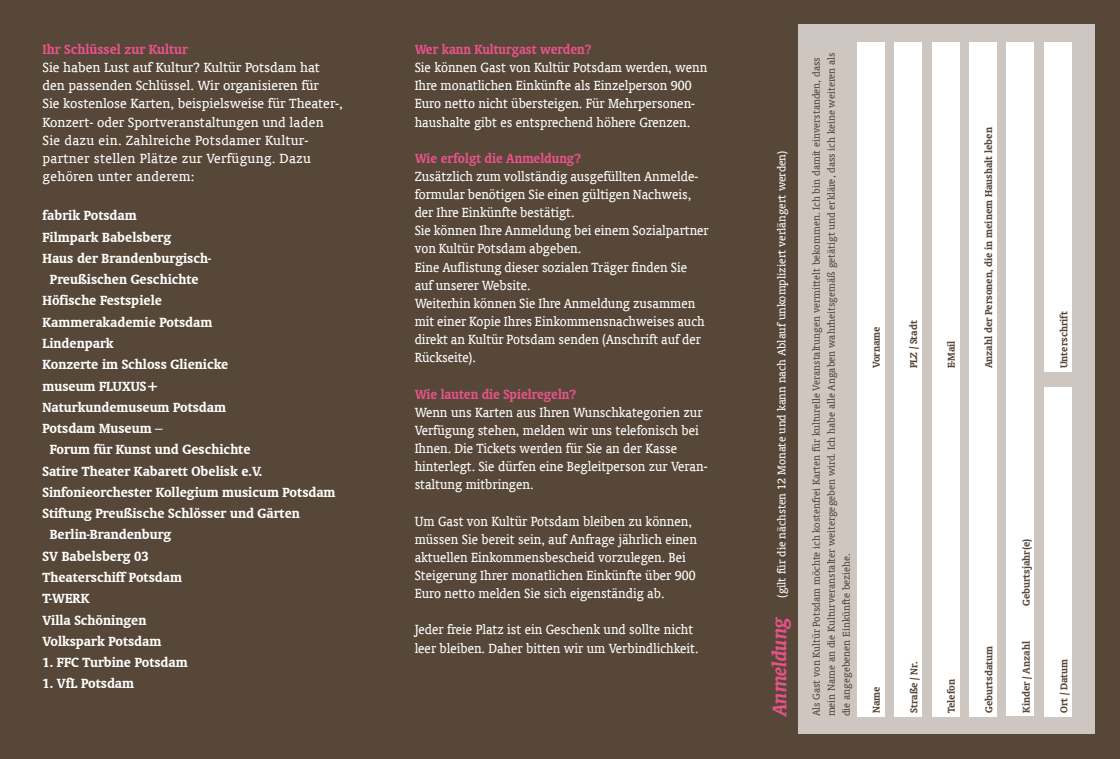
<style>
.page{position:relative;width:1120px;height:759px;background:#fff}
.page>*{position:absolute;margin:0;border:0;box-sizing:border-box;transform-origin:0 0}
.t1{font:15px/18.1px "Oranda BT";color:#fff;scale:.95 1}
.t2{font:700 15px "Oranda BT";color:#fff}
.t3{font:15px/18.1px "Oranda BT";color:#fff}
.t4{font:700 15px "Oranda BT";color:#e8528b;scale:.95 1}
.t5{font:700 15px "Oranda BT";color:#e8528b}
.t6{font:12.5px "Oranda BT";color:#fff}
.t7{font:11.25px/15px "Oranda BT";color:#574738}
.t8{font:700 11.25px "Oranda BT";color:#574738}
.s1{font-weight:700;font-style:italic;font-size:22.5px;color:#e8528b}
</style>
<div class="page">
<div style="left:0;top:0;width:1120px;height:758px;background:#574738"></div>
<div style="left:798px;top:24px;width:297px;height:709px;background:#cec7c1"></div>
<div style="left:857px;top:346px;width:27px;height:370px;background:#fff"></div>
<div style="left:894px;top:343px;width:28px;height:373px;background:#fff"></div>
<div style="left:931px;top:353px;width:28px;height:363px;background:#fff"></div>
<div style="left:969px;top:370px;width:27px;height:346px;background:#fff"></div>
<div style="left:1044px;top:386px;width:27px;height:330px;background:#fff"></div>
<div style="left:857px;top:43px;width:27px;height:329px;background:#fff"></div>
<div style="left:894px;top:43px;width:28px;height:329px;background:#fff"></div>
<div style="left:931px;top:43px;width:28px;height:329px;background:#fff"></div>
<div style="left:969px;top:43px;width:27px;height:329px;background:#fff"></div>
<div style="left:1044px;top:43px;width:27px;height:329px;background:#fff"></div>
<div style="left:1006px;top:43px;width:28px;height:673px;background:#fff"></div>
<p class="t5" style="left:43px;top:40px;width:147px">Ihr Schlüssel zur Kultur</p>
<p class="t3" style="left:43px;top:58px;width:302px">Sie haben Lust auf Kultur? Kultür Potsdam hat den passenden Schlüssel. Wir organisieren für<br>Sie kostenlose Karten, beispielsweise für Theater-, Konzert- oder Sportveranstaltungen und laden Sie dazu ein. Zahlreiche Potsdamer Kultur&shy;partner stellen Plätze zur Verfügung. Dazu gehören unter anderem:</p>
<p class="t2" style="left:43px;top:207px;width:96px">fabrik Potsdam</p>
<p class="t2" style="left:43px;top:228px;width:130px">Filmpark Babelsberg</p>
<p class="t2" style="left:43px;top:249px;width:170px">Haus der Brandenburgisch-</p>
<p class="t2" style="left:50px;top:270px;width:150px">Preußischen Geschichte</p>
<p class="t2" style="left:43px;top:292px;width:121px">Höfische Festspiele</p>
<p class="t2" style="left:43px;top:313px;width:171px">Kammerakademie Potsdam</p>
<p class="t2" style="left:43px;top:334px;width:73px">Lindenpark</p>
<p class="t2" style="left:43px;top:355px;width:187px">Konzerte im Schloss Glienicke</p>
<p class="t2" style="left:43px;top:377px;width:118px">museum FLUXUS+</p>
<p class="t2" style="left:43px;top:398px;width:185px">Naturkundemuseum Potsdam</p>
<p class="t2" style="left:43px;top:419px;width:122px">Potsdam Museum –</p>
<p class="t2" style="left:50px;top:440px;width:202px">Forum für Kunst und Geschichte</p>
<p class="t2" style="left:43px;top:462px;width:221px">Satire Theater Kabarett Obelisk e.V.</p>
<p class="t2" style="left:43px;top:483px;width:294px">Sinfonieorchester Kollegium musicum Potsdam</p>
<p class="t2" style="left:43px;top:504px;width:259px">Stiftung Preußische Schlösser und Gärten</p>
<p class="t2" style="left:50px;top:525px;width:123px">Berlin-Brandenburg</p>
<p class="t2" style="left:43px;top:547px;width:108px">SV Babelsberg 03</p>
<p class="t2" style="left:43px;top:568px;width:141px">Theaterschiff Potsdam</p>
<p class="t2" style="left:43px;top:589px;width:48px">T-WERK</p>
<p class="t2" style="left:43px;top:610px;width:105px">Villa Schöningen</p>
<p class="t2" style="left:43px;top:632px;width:120px">Volkspark Potsdam</p>
<p class="t2" style="left:43px;top:653px;width:147px">1. FFC Turbine Potsdam</p>
<p class="t2" style="left:43px;top:674px;width:93px">1. VfL Potsdam</p>
<p class="t4" style="left:415px;top:40px;width:188px">Wer kann Kulturgast werden?</p>
<p class="t1" style="left:415px;top:58px;width:309px">Sie können Gast von Kultür Potsdam werden, wenn Ihre monatlichen Einkünfte als Einzelperson 900<br>Euro netto nicht übersteigen. Für Mehrpersonen&shy;haushalte gibt es entsprechend höhere Grenzen.</p>
<p class="t4" style="left:415px;top:149px;width:177px">Wie erfolgt die Anmeldung?</p>
<p class="t1" style="left:415px;top:167px;width:311px">Zusätzlich zum vollständig ausgefüllten Anmelde&shy;formular benötigen Sie einen gültigen Nachweis, der Ihre Einkünfte bestätigt.<br>Sie können Ihre Anmeldung bei einem Sozialpartner von Kultür Potsdam abgeben.<br>Eine Auflistung dieser sozialen Träger finden Sie auf unserer Website.<br>Weiterhin können Sie Ihre Anmeldung zusammen mit einer Kopie Ihres Einkommensnachweises auch direkt an Kultür Potsdam senden (Anschrift auf der Rückseite).</p>
<p class="t4" style="left:415px;top:385px;width:172px">Wie lauten die Spielregeln?</p>
<p class="t1" style="left:415px;top:402px;width:310px">Wenn uns Karten aus Ihren Wunschkategorien zur Verfügung stehen, melden wir uns telefonisch bei Ihnen. Die Tickets werden für Sie an der Kasse hinterlegt. Sie dürfen eine Begleitperson zur Veran&shy;staltung mitbringen.</p>
<p class="t1" style="left:415px;top:511px;width:299px">Um Gast von Kultür Potsdam bleiben zu können, müssen Sie bereit sein, auf Anfrage jährlich einen aktuellen Einkommensbescheid vorzulegen. Bei Steigerung Ihrer monatlichen Einkünfte über 900<br>Euro netto melden Sie sich eigenständig ab.</p>
<p class="t1" style="left:415px;top:620px;width:300px">Jeder freie Platz ist ein Geschenk und sollte nicht leer bleiben. Daher bitten wir um Verbindlichkeit.</p>
<p class="t6" style="left:774px;top:716px;width:567px;rotate:-90deg"><span class="s1">Anmeldung</span> (gilt für die nächsten 12 Monate und kann nach Ablauf unkompliziert verlängert werden)</p>
<p class="t7" style="left:808px;top:716px;width:665px;rotate:-90deg">Als Gast von Kultür Potsdam möchte ich kostenfrei Karten für kulturelle Veranstaltungen vermittelt bekommen. Ich bin damit einverstanden, dass mein Name an die Kulturveranstalter weitergegeben wird. Ich habe alle Angaben wahrheitsgemäß getätigt und erkläre, dass ich keine weiteren als die angegebenen Einkünfte beziehe.</p>
<p class="t8" style="left:869px;top:368px;width:43px;rotate:-90deg">Vorname</p>
<p class="t8" style="left:907px;top:368px;width:49px;rotate:-90deg">PLZ / Stadt</p>
<p class="t8" style="left:869px;top:712px;width:28px;rotate:-90deg">Name</p>
<p class="t8" style="left:907px;top:712px;width:53px;rotate:-90deg">Straße / Nr.</p>
<p class="t8" style="left:944px;top:368px;width:29px;rotate:-90deg">E-Mail</p>
<p class="t8" style="left:944px;top:712px;width:35px;rotate:-90deg">Telefon</p>
<p class="t8" style="left:982px;top:368px;width:242px;rotate:-90deg">Anzahl der Personen, die in meinem Haushalt leben</p>
<p class="t8" style="left:1057px;top:368px;width:58px;rotate:-90deg">Unterschrift</p>
<p class="t8" style="left:1019px;top:605px;width:69px;rotate:-90deg">Geburtsjahr(e)</p>
<p class="t8" style="left:982px;top:712px;width:68px;rotate:-90deg">Geburtsdatum</p>
<p class="t8" style="left:1019px;top:712px;width:73px;rotate:-90deg">Kinder / Anzahl</p>
<p class="t8" style="left:1057px;top:712px;width:55px;rotate:-90deg">Ort / Datum</p>
</div>
